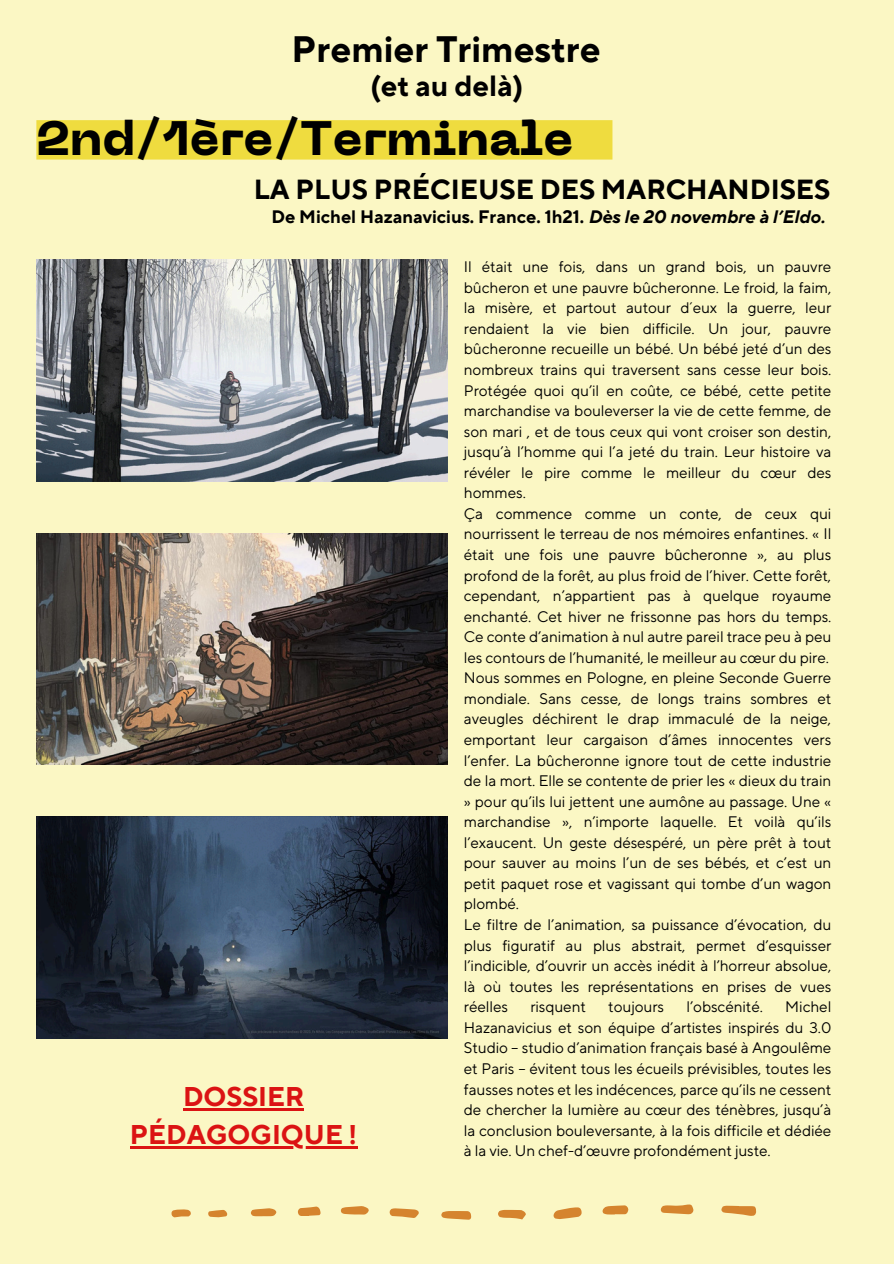
<style>
.page{position:relative;width:894px;height:1264px;background:#fff}
.page>*{position:absolute;margin:0;border:0;box-sizing:border-box;transform-origin:0 0}
.t1{font:800 48px "PP Neue Machina";color:#000}
.t2{font:700 36.6px "TT Norms Pro";color:#000}
.t3{font:700 29.1px "TT Norms Pro";color:#000}
.t4{font:700 27.45px "TT Norms Pro";color:#000}
.t5{font:700 27px "TT Norms Pro";color:#db1313}
.t6{font:700 18px "TT Norms Pro";color:#000}
.t7{font:15.15px/20.5px "TT Norms Pro";letter-spacing:-.005em;color:#000;text-align:justify}
.s1{font-style:italic}
</style>
<div class="page">
<div style="left:0;top:0;width:893px;height:1263px;background:#fbf7c4"></div>
<svg style="left:721px;top:1205px;width:35px;height:10px"></svg>
<svg style="left:553px;top:1207px;width:29px;height:11px"></svg>
<svg style="left:660px;top:1204px;width:33px;height:10px"></svg>
<svg style="left:441px;top:1211px;width:30px;height:8px"></svg>
<svg style="left:389px;top:1208px;width:30px;height:9px"></svg>
<svg style="left:498px;top:1209px;width:28px;height:10px"></svg>
<svg style="left:602px;top:1205px;width:26px;height:9px"></svg>
<svg style="left:341px;top:1206px;width:28px;height:8px"></svg>
<svg style="left:298px;top:1206px;width:22px;height:9px"></svg>
<svg style="left:251px;top:1208px;width:25px;height:8px"></svg>
<svg style="left:171px;top:1209px;width:20px;height:8px"></svg>
<svg style="left:208px;top:1210px;width:19px;height:7px"></svg>
<img style="left:36px;top:816px;width:411px;height:222px">
<img style="left:36px;top:259px;width:411px;height:222px">
<img style="left:36px;top:534px;width:411px;height:230px">
<hr style="left:183px;top:1108px;width:121px;height:2px;background:#db1313">
<hr style="left:130px;top:1145px;width:227px;height:3px;background:#db1313">
<div style="left:36px;top:120px;width:576px;height:39px;background:#efdc3f"></div>
<p class="t2" style="left:291px;top:27px;width:310px">Premier Trimestre</p>
<p class="t3" style="left:370px;top:68px;width:155px">(et au delà)</p>
<p class="t1" style="left:36px;top:119px;width:538px">2nd/1ère/Terminale</p>
<h3 class="t4" style="left:254px;top:173px;width:577px">LA PLUS PRÉCIEUSE DES MARCHANDISES</h3>
<p class="t6" style="left:271px;top:206px;width:554px">De Michel Hazanavicius. France. 1h21. <span class="s1">Dès le 20 novembre à l’Eldo.</span></p>
<p class="t5" style="left:183px;top:1080px;width:122px">DOSSIER</p>
<p class="t5" style="left:130px;top:1117px;width:229px">PÉDAGOGIQUE !</p>
<h4 class="t7" style="left:463px;top:257px;width:369px">Il était une fois, dans un grand bois, un pauvre bûcheron et une pauvre bûcheronne. Le froid, la faim, la misère, et partout autour d´eux la guerre, leur rendaient la vie bien difficile. Un jour, pauvre bûcheronne recueille un bébé. Un bébé jeté d’un des nombreux trains qui traversent sans cesse leur bois.<br>Protégée quoi qu’il en coûte, ce bébé, cette petite marchandise va bouleverser la vie de cette femme, de son mari , et de tous ceux qui vont croiser son destin, jusqu’à l’homme qui l’a jeté du train. Leur histoire va révéler le pire comme le meilleur du cœur des hommes.</h4>
<p class="t7" style="left:463px;top:504px;width:369px">Ça commence comme un conte, de ceux qui nourrissent le terreau de nos mémoires enfantines. « Il était une fois une pauvre bûcheronne », au plus profond de la forêt, au plus froid de l’hiver. Cette forêt, cependant, n’appartient pas à quelque royaume enchanté. Cet hiver ne frissonne pas hors du temps.<br>Ce conte d’animation à nul autre pareil trace peu à peu les contours de l’humanité, le meilleur au cœur du pire.</p>
<p class="t7" style="left:463px;top:668px;width:369px">Nous sommes en Pologne, en pleine Seconde Guerre mondiale. Sans cesse, de longs trains sombres et aveugles déchirent le drap immaculé de la neige, emportant leur cargaison d’âmes innocentes vers l’enfer. La bûcheronne ignore tout de cette industrie de la mort. Elle se contente de prier les « dieux du train » pour qu’ils lui jettent une aumône au passage. Une « marchandise », n’importe laquelle. Et voilà qu’ils l’exaucent. Un geste désespéré, un père prêt à tout pour sauver au moins l’un de ses bébés, et c’est un petit paquet rose et vagissant qui tombe d’un wagon plombé.</p>
<p class="t7" style="left:463px;top:915px;width:369px">Le filtre de l’animation, sa puissance d’évocation, du plus figuratif au plus abstrait, permet d’esquisser l’indicible, d’ouvrir un accès inédit à l’horreur absolue, là où toutes les représentations en prises de vues réelles</p>
<p class="t7" style="left:530px;top:997px;width:57px">risquent</p>
<p class="t7" style="left:608px;top:997px;width:57px">toujours</p>
<p class="t7" style="left:686px;top:997px;width:78px">l’obscénité.</p>
<p class="t7" style="left:463px;top:997px;width:369px;text-indent:321px">Michel Hazanavicius et son équipe d’artistes inspirés du 3.0<br>Studio – studio d’animation français basé à Angoulême et Paris – évitent tous les écueils prévisibles, toutes les fausses notes et les indécences, parce qu’ils ne cessent de chercher la lumière au cœur des ténèbres, jusqu’à la conclusion bouleversante, à la fois difficile et dédiée à la vie. Un chef-d’œuvre profondément juste.</p>
</div>
